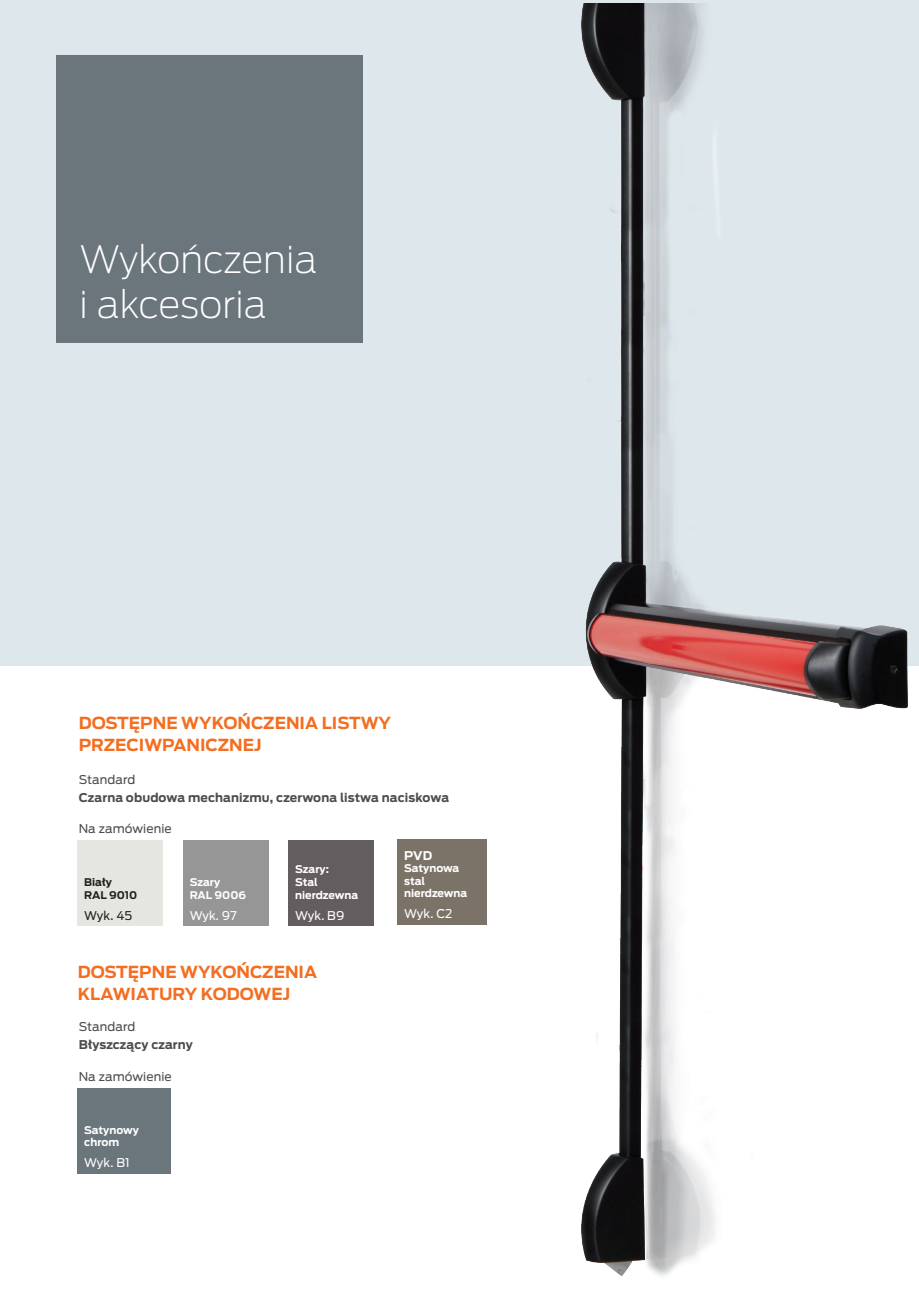
<style>
.page{position:relative;width:919px;height:1289px;background:#fff}
.page>*{position:absolute;margin:0;border:0;box-sizing:border-box;transform-origin:0 0}
.t1{font:200 37.5px/45px "Antenna";color:#fff}
.t2{font:700 16.5px "Antenna";color:#f36e21}
.t3{font:700 12px "Antenna";letter-spacing:.01em;color:#4b4c4d}
.t4{font:12px "Antenna";letter-spacing:.01em;color:#4b4c4d}
.t5{font:12px "Antenna";letter-spacing:.01em;color:#fff}
.t6{font:12px "Antenna";color:#231f20}
.t7{font:700 12px "Antenna";color:#fff}
.t8{font:700 10.5px/12.6px "Antenna";color:#fff}
.t9{font:700 10.5px/12.6px "Antenna";color:#231f20}
</style>
<div class="page">
<div style="left:0;top:0;width:918px;height:665px;background:#dee7ec"></div>
<img style="left:544px;top:3px;width:374px;height:1273px">
<div style="left:56px;top:56px;width:306px;height:287px;background:#6b757c"></div>
<div style="left:398px;top:839px;width:89px;height:85px;background:#7c7368"></div>
<div style="left:78px;top:1088px;width:93px;height:85px;background:#6b757c"></div>
<div style="left:78px;top:840px;width:85px;height:85px;background:#e5e6e0"></div>
<div style="left:183px;top:840px;width:85px;height:85px;background:#969696"></div>
<div style="left:289px;top:840px;width:85px;height:85px;background:#635d5f"></div>
<h1 class="t1" style="left:79px;top:235px;width:239px">Wykończenia i akcesoria</h1>
<p class="t2" style="left:79px;top:711px;width:27px">Dost</p>
<p class="t2" style="left:129px;top:711px;width:25px">ępne</p>
<p class="t2" style="left:181px;top:711px;width:15px">wyko</p>
<p class="t2" style="left:237px;top:711px;width:26px">ńczenia</p>
<p class="t2" style="left:322px;top:711px;width:13px">listwy</p>
<p class="t2" style="left:79px;top:733px;width:13px">przeciwpanicznej</p>
<p class="t4" style="left:79px;top:771px;width:58px">Standard</p>
<p class="t3" style="left:79px;top:789px;width:372px">Czarna obudowa mechanizmu, czerwona listwa naciskowa</p>
<p class="t4" style="left:79px;top:820px;width:94px">Na zamówienie</p>
<p class="t9" style="left:84px;top:875px;width:55px">Biały<br>RAL 9010</p>
<p class="t6" style="left:84px;top:907px;width:50px">Wyk. 45</p>
<p class="t8" style="left:190px;top:875px;width:58px">Szary<br>RAL 9006</p>
<p class="t5" style="left:190px;top:907px;width:49px">Wyk. 97</p>
<p class="t8" style="left:295px;top:863px;width:65px">Szary:<br>Stal nierdzewna</p>
<p class="t5" style="left:295px;top:907px;width:51px">Wyk. B9</p>
<p class="t2" style="left:78px;top:960px;width:27px">Dost</p>
<p class="t2" style="left:128px;top:960px;width:25px">ępne</p>
<p class="t2" style="left:180px;top:960px;width:15px">wyko</p>
<p class="t2" style="left:236px;top:960px;width:26px">ńczenia</p>
<p class="t2" style="left:78px;top:982px;width:13px">klawiatury</p>
<p class="t2" style="left:201px;top:982px;width:14px">kodowej</p>
<p class="t4" style="left:79px;top:1018px;width:58px">Standard</p>
<p class="t3" style="left:79px;top:1036px;width:116px">Błyszczący czarny</p>
<p class="t4" style="left:79px;top:1068px;width:94px">Na zamówienie</p>
<p class="t8" style="left:84px;top:1123px;width:56px">Satynowy chrom</p>
<p class="t5" style="left:84px;top:1154px;width:47px">Wyk. B1</p>
<p class="t7" style="left:404px;top:847px;width:30px">PVD</p>
<p class="t8" style="left:404px;top:862px;width:65px">Satynowa stal nierdzewna</p>
<p class="t5" style="left:404px;top:906px;width:50px">Wyk. C2</p>
</div>
